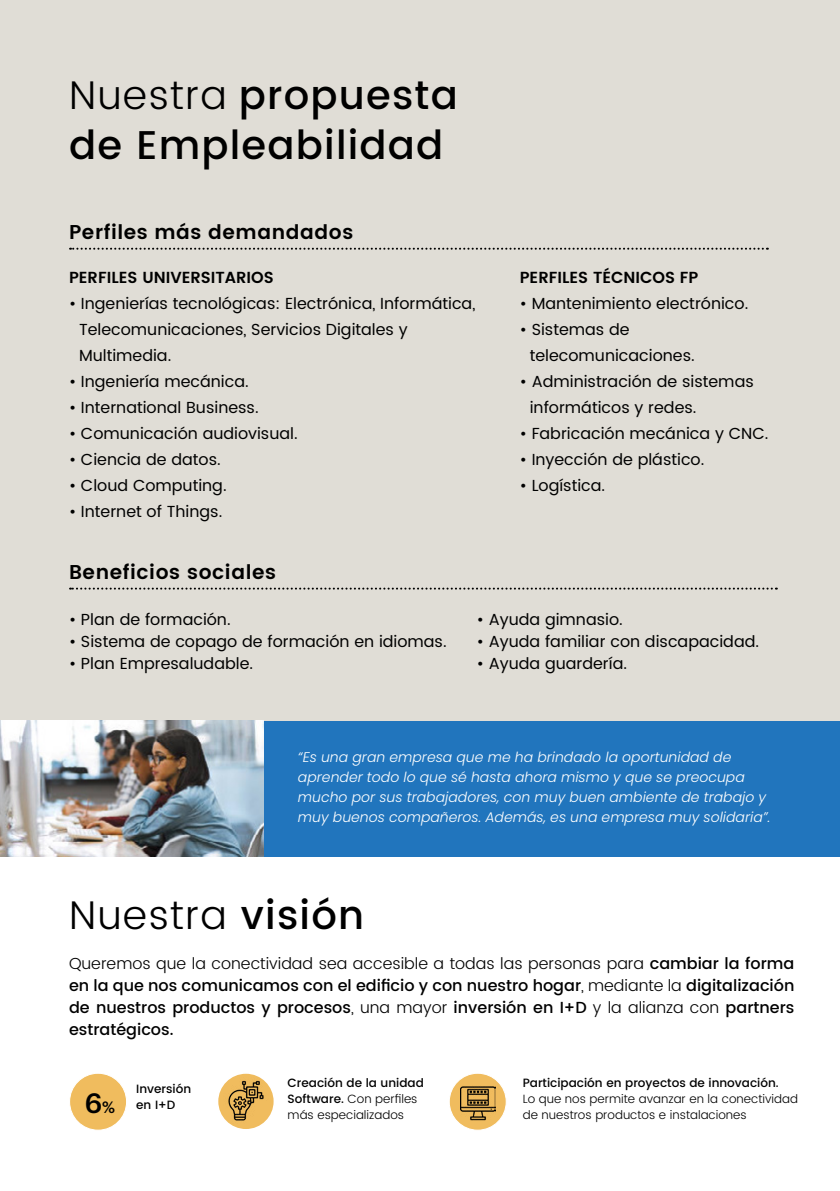
<style>
.page{position:relative;width:840px;height:1191px;background:#fff}
.page>*{position:absolute;margin:0;border:0;box-sizing:border-box;transform-origin:0 0}
.t1{font:500 40px/50px "Poppins";letter-spacing:.03em;color:#000}
.t2{font:300 40px "Poppins";letter-spacing:.03em;color:#000}
.t3{font:500 27.4px "Graphik";color:#000}
.t4{font:600 20px "Poppins";letter-spacing:.03em;color:#000}
.t5{font:16px/26px "Poppins";color:#000}
.t6{font:500 16px/22px "Poppins";color:#000;text-align:justify}
.t7{font:600 16px "Poppins";color:#000}
.t8{font:italic 300 14px/20px "Poppins";color:#fff}
.t9{font:300 12px/16px "Poppins";color:#000}
.t10{font:500 12px/16px "Poppins";color:#000}
.s1{font-weight:300}
.s2{font-weight:500}
.s3{font-size:16.2px}
</style>
<div class="page">
<div style="left:0;top:0;width:839px;height:849px;background:#e0ddd6"></div>
<svg style="left:70px;top:248px;width:697px;height:2px"></svg>
<svg style="left:70px;top:587px;width:706px;height:2px"></svg>
<div style="left:449px;top:1073px;width:57px;height:57px;background:#f0bc5e;border-radius:50%"></div>
<div style="left:448px;top:1072px;width:58px;height:58px;border:1px solid #fff;border-radius:50%"></div>
<img style="left:460px;top:1086px;width:35px;height:34px">
<svg style="left:217px;top:1073px;width:57px;height:56px"></svg>
<div style="left:216px;top:1072px;width:59px;height:58px;border:2px solid #fff;border-radius:50%"></div>
<img style="left:223px;top:1077px;width:45px;height:47px">
<div style="left:69px;top:1073px;width:57px;height:57px;background:#f0bc5e;border-radius:50%"></div>
<div style="left:69px;top:1072px;width:58px;height:58px;border:1px solid #fff;border-radius:50%"></div>
<div style="left:0;top:720px;width:839px;height:136px;background:#2175bd"></div>
<img style="left:0;top:720px;width:264px;height:136px">
<h1 class="t1" style="left:69px;top:71px;width:390px"><span class="s1">Nuestra</span> propuesta de Empleabilidad</h1>
<p class="t4" style="left:69px;top:217px;width:285px">Perfiles más demandados</p>
<p class="t7" style="left:69px;top:265px;width:206px">PERFILES UNIVERSITARIOS</p>
<p class="t5" style="left:79px;top:291px;width:397px;text-indent:-10px">• Ingenierías tecnológicas: Electrónica, Informática,<br>Telecomunicaciones, Servicios Digitales y<br>Multimedia.</p>
<p class="t5" style="left:69px;top:369px;width:181px">• Ingeniería mecánica.</p>
<p class="t5" style="left:69px;top:395px;width:191px">• International Business.</p>
<p class="t5" style="left:69px;top:421px;width:230px">• Comunicación audiovisual.</p>
<p class="t5" style="left:69px;top:447px;width:153px">• Ciencia de datos.</p>
<p class="t5" style="left:69px;top:473px;width:159px">• Cloud Computing.</p>
<p class="t5" style="left:69px;top:499px;width:155px">• Internet of Things.</p>
<p class="t4" style="left:69px;top:557px;width:208px">Beneficios sociales</p>
<p class="t7" style="left:519px;top:265px;width:180px">PERFILES TÉCNICOS FP</p>
<p class="t5" style="left:519px;top:291px;width:230px">• Mantenimiento electrónico.</p>
<p class="t5" style="left:529px;top:317px;width:166px;text-indent:-10px">• Sistemas de telecomunicaciones.</p>
<p class="t5" style="left:529px;top:369px;width:225px;text-indent:-10px">• Administración de sistemas informáticos y redes.</p>
<p class="t5" style="left:519px;top:421px;width:250px">• Fabricación mecánica y CNC.</p>
<p class="t5" style="left:519px;top:447px;width:186px">• Inyección de plástico.</p>
<p class="t5" style="left:519px;top:473px;width:87px">• Logística.</p>
<p class="t5" style="left:69px;top:607px;width:163px">• Plan de formación.</p>
<p class="t5" style="left:69px;top:629px;width:379px">• Sistema de copago de formación en idiomas.</p>
<p class="t5" style="left:69px;top:651px;width:185px">• Plan Empresaludable.</p>
<p class="t5" style="left:476px;top:607px;width:147px">• Ayuda gimnasio.</p>
<p class="t5" style="left:476px;top:629px;width:284px">• Ayuda familiar con discapacidad.</p>
<p class="t5" style="left:476px;top:651px;width:152px">• Ayuda guardería.</p>
<p class="t8" style="left:298px;top:747px;width:473px">“Es una gran empresa que me ha brindado la oportunidad de aprender todo lo que sé hasta ahora mismo y que se preocupa mucho por sus trabajadores, con muy buen ambiente de trabajo y muy buenos compañeros. Además, es una empresa muy solidaria”.</p>
<h1 class="t2" style="left:69px;top:887px;width:296px">Nuestra <span class="s2">visión</span></h1>
<p class="t6" style="left:69px;top:952px;width:726px"><span class="s1">Queremos que la conectividad sea accesible a todas las personas para</span> cambiar la forma en la que nos comunicamos con el edificio y con nuestro hogar<span class="s1">, mediante la</span> digitalización de nuestros productos y procesos<span class="s1">, una mayor</span> inversión en I+D <span class="s1">y la alianza con</span> partners estratégicos.</p>
<h2 class="t3" style="left:85px;top:1082px;width:32px">6<span class="s3">%</span></h2>
<p class="t10" style="left:136px;top:1081px;width:56px">Inversión en I+D</p>
<p class="t9" style="left:287px;top:1074px;width:138px"><span class="s2">Creación de la unidad<br>Software.</span> Con perfiles más especializados</p>
<p class="t10" style="left:522px;top:1074px;width:257px">Participación en proyectos de innovación.</p>
<p class="t9" style="left:522px;top:1090px;width:277px">Lo que nos permite avanzar en la conectividad</p>
<p class="t9" style="left:522px;top:1106px;width:225px">de nuestros productos e instalaciones</p>
</div>
